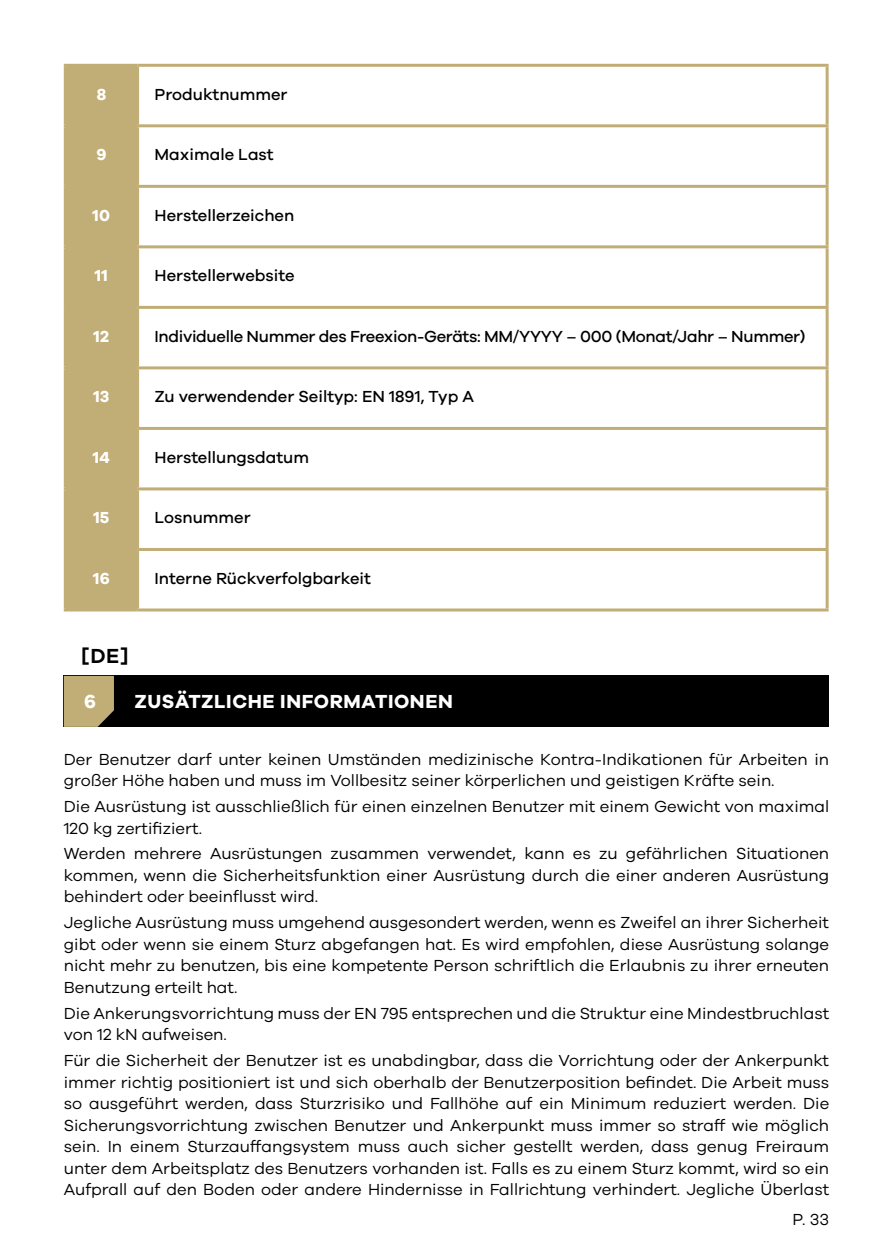
<style>
.page{position:relative;width:893px;height:1259px;background:#fff}
.page>*{position:absolute;margin:0;border:0;box-sizing:border-box;transform-origin:0 0}
.t1{font:600 21px "Galano Grotesque";color:#000}
.t2{font:700 19.5px "Galano Grotesque";letter-spacing:.03em;color:#fff}
.t3{font:16.5px/21.6px "Galano Grotesque";color:#000}
.t4{font:500 16.5px "Galano Grotesque";color:#000}
.t5{font:500 16.5px "Galano Grotesque";letter-spacing:-.02em;color:#000}
.t6{font:700 16.5px "Galano Grotesque";letter-spacing:.01em;color:#fff}
</style>
<div class="page">
<div style="left:67px;top:67px;width:69px;height:541px;background:#c1ad76"></div>
<hr style="left:64px;top:67px;width:3px;height:57px;background:#c1ad76">
<hr style="left:64px;top:127px;width:3px;height:58px;background:#c1ad76">
<hr style="left:64px;top:188px;width:3px;height:57px;background:#c1ad76">
<hr style="left:64px;top:248px;width:3px;height:58px;background:#c1ad76">
<hr style="left:64px;top:309px;width:3px;height:57px;background:#c1ad76">
<hr style="left:64px;top:369px;width:3px;height:58px;background:#c1ad76">
<hr style="left:64px;top:430px;width:3px;height:57px;background:#c1ad76">
<hr style="left:64px;top:490px;width:3px;height:58px;background:#c1ad76">
<hr style="left:64px;top:551px;width:3px;height:57px;background:#c1ad76">
<hr style="left:64px;top:64px;width:74px;height:3px;background:#c1ad76">
<hr style="left:64px;top:124px;width:74px;height:3px;background:#c1ad76">
<hr style="left:64px;top:185px;width:74px;height:3px;background:#c1ad76">
<hr style="left:64px;top:245px;width:74px;height:3px;background:#c1ad76">
<hr style="left:64px;top:306px;width:74px;height:3px;background:#c1ad76">
<hr style="left:64px;top:366px;width:74px;height:3px;background:#c1ad76">
<hr style="left:64px;top:427px;width:74px;height:3px;background:#c1ad76">
<hr style="left:64px;top:487px;width:74px;height:3px;background:#c1ad76">
<hr style="left:64px;top:548px;width:74px;height:3px;background:#c1ad76">
<hr style="left:64px;top:608px;width:74px;height:3px;background:#c1ad76">
<hr style="left:136px;top:67px;width:3px;height:57px;background:#c1ad76">
<hr style="left:136px;top:127px;width:3px;height:58px;background:#c1ad76">
<hr style="left:136px;top:188px;width:3px;height:57px;background:#c1ad76">
<hr style="left:136px;top:248px;width:3px;height:58px;background:#c1ad76">
<hr style="left:136px;top:309px;width:3px;height:57px;background:#c1ad76">
<hr style="left:136px;top:369px;width:3px;height:58px;background:#c1ad76">
<hr style="left:136px;top:430px;width:3px;height:57px;background:#c1ad76">
<hr style="left:136px;top:490px;width:3px;height:58px;background:#c1ad76">
<hr style="left:136px;top:551px;width:3px;height:57px;background:#c1ad76">
<hr style="left:826px;top:67px;width:3px;height:57px;background:#c1ad76">
<hr style="left:826px;top:127px;width:3px;height:58px;background:#c1ad76">
<hr style="left:826px;top:188px;width:3px;height:57px;background:#c1ad76">
<hr style="left:826px;top:248px;width:3px;height:58px;background:#c1ad76">
<hr style="left:826px;top:309px;width:3px;height:57px;background:#c1ad76">
<hr style="left:826px;top:369px;width:3px;height:58px;background:#c1ad76">
<hr style="left:826px;top:430px;width:3px;height:57px;background:#c1ad76">
<hr style="left:826px;top:490px;width:3px;height:58px;background:#c1ad76">
<hr style="left:826px;top:551px;width:3px;height:57px;background:#c1ad76">
<hr style="left:138px;top:124px;width:691px;height:3px;background:#c1ad76">
<hr style="left:138px;top:185px;width:691px;height:3px;background:#c1ad76">
<hr style="left:138px;top:245px;width:691px;height:3px;background:#c1ad76">
<hr style="left:138px;top:306px;width:691px;height:3px;background:#c1ad76">
<hr style="left:138px;top:366px;width:691px;height:3px;background:#c1ad76">
<hr style="left:138px;top:427px;width:691px;height:3px;background:#c1ad76">
<hr style="left:138px;top:487px;width:691px;height:3px;background:#c1ad76">
<hr style="left:138px;top:548px;width:691px;height:3px;background:#c1ad76">
<hr style="left:138px;top:608px;width:691px;height:3px;background:#c1ad76">
<hr style="left:138px;top:64px;width:691px;height:3px;background:#c1ad76">
<div style="left:64px;top:676px;width:765px;height:51px;background:#000"></div>
<svg style="left:64px;top:676px;width:50px;height:51px"></svg>
<p class="t6" style="left:97px;top:84px;width:11px">8</p>
<p class="t4" style="left:155px;top:84px;width:134px">Produktnummer</p>
<p class="t6" style="left:96px;top:144px;width:12px">9</p>
<p class="t4" style="left:155px;top:145px;width:121px">Maximale Last</p>
<p class="t6" style="left:93px;top:205px;width:19px">10</p>
<p class="t4" style="left:155px;top:205px;width:141px">Herstellerzeichen</p>
<p class="t6" style="left:95px;top:265px;width:15px">11</p>
<p class="t4" style="left:155px;top:266px;width:141px">Herstellerwebsite</p>
<p class="t6" style="left:94px;top:326px;width:17px">12</p>
<p class="t5" style="left:155px;top:326px;width:652px">Individuelle Nummer des Freexion-Geräts: MM/YYYY – 000 (Monat/Jahr – Nummer)</p>
<p class="t6" style="left:93px;top:386px;width:18px">13</p>
<p class="t4" style="left:155px;top:387px;width:321px">Zu verwendender Seiltyp: EN 1891, Typ A</p>
<p class="t6" style="left:93px;top:447px;width:18px">14</p>
<p class="t4" style="left:155px;top:447px;width:156px">Herstellungsdatum</p>
<p class="t6" style="left:93px;top:507px;width:18px">15</p>
<p class="t4" style="left:155px;top:508px;width:98px">Losnummer</p>
<p class="t6" style="left:93px;top:568px;width:18px">16</p>
<p class="t4" style="left:155px;top:568px;width:218px">Interne Rückverfolgbarkeit</p>
<p class="t1" style="left:81px;top:643px;width:49px">[DE]</p>
<p class="t2" style="left:84px;top:689px;width:13px">6</p>
<p class="t2" style="left:134px;top:689px;width:320px">ZUSÄTZLICHE INFORMATIONEN</p>
<p class="t3" style="left:64px;top:748px;width:767px">Der Benutzer darf unter keinen Umständen medizinische Kontra-Indikationen für Arbeiten in großer Höhe haben und muss im Vollbesitz seiner körperlichen und geistigen Kräfte sein.</p>
<p class="t3" style="left:64px;top:795px;width:767px">Die Ausrüstung ist ausschließlich für einen einzelnen Benutzer mit einem Gewicht von maximal<br>120 kg zertifiziert.</p>
<p class="t3" style="left:64px;top:842px;width:767px;text-align:justify">Werden mehrere Ausrüstungen zusammen verwendet, kann es zu gefährlichen Situationen kommen, wenn die Sicherheitsfunktion einer Ausrüstung durch die einer anderen Ausrüstung behindert oder beeinflusst wird.</p>
<p class="t3" style="left:64px;top:911px;width:767px;text-align:justify">Jegliche Ausrüstung muss umgehend ausgesondert werden, wenn es Zweifel an ihrer Sicherheit gibt oder wenn sie einem Sturz abgefangen hat. Es wird empfohlen, diese Ausrüstung solange nicht mehr zu benutzen, bis eine kompetente Person schriftlich die Erlaubnis zu ihrer erneuten Benutzung erteilt hat.</p>
<p class="t3" style="left:64px;top:1001px;width:767px">Die Ankerungsvorrichtung muss der EN 795 entsprechen und die Struktur eine Mindestbruchlast von 12 kN aufweisen.</p>
<p class="t3" style="left:64px;top:1049px;width:767px;text-align:justify">Für die Sicherheit der Benutzer ist es unabdingbar, dass die Vorrichtung oder der Ankerpunkt immer richtig positioniert ist und sich oberhalb der Benutzerposition befindet. Die Arbeit muss so ausgeführt werden, dass Sturzrisiko und Fallhöhe auf ein Minimum reduziert werden. Die Sicherungsvorrichtung zwischen Benutzer und Ankerpunkt muss immer so straff wie möglich sein. In einem Sturzauffangsystem muss auch sicher gestellt werden, dass genug Freiraum unter dem Arbeitsplatz des Benutzers vorhanden ist. Falls es zu einem Sturz kommt, wird so ein Aufprall auf den Boden oder andere Hindernisse in Fallrichtung verhindert. Jegliche Überlast</p>
<p class="t3" style="left:792px;top:1208px;width:38px">P. 33</p>
</div>
